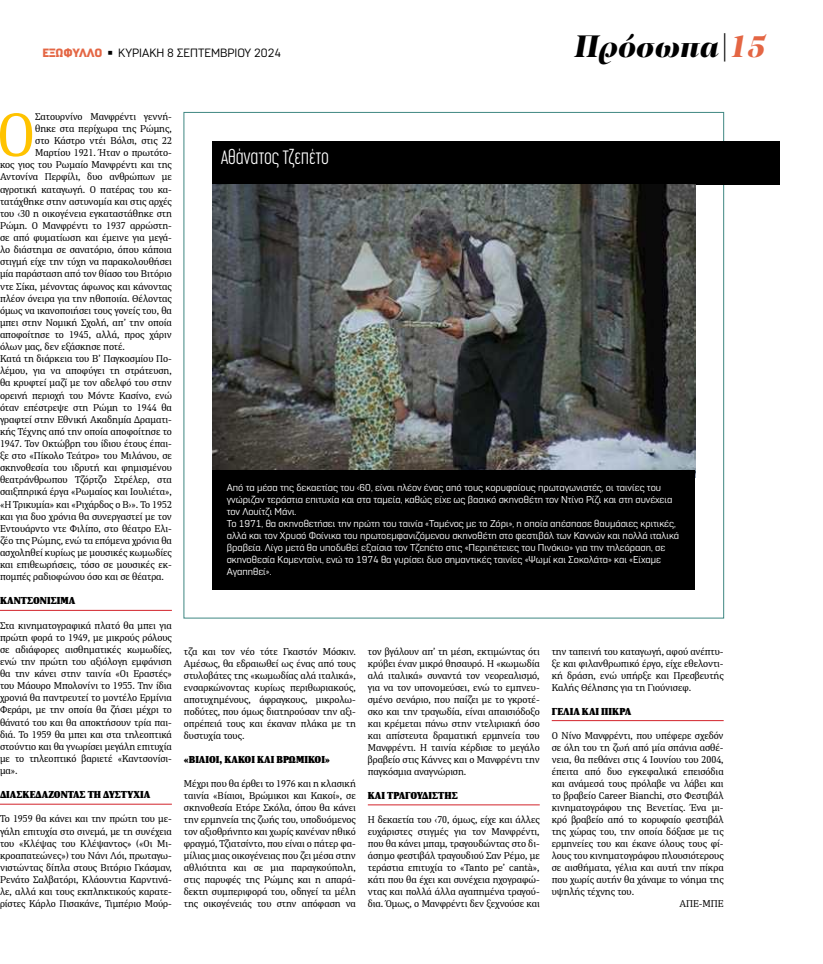
<style>
.page{position:relative;width:823px;height:964px;background:#fff}
.page>*{position:absolute;margin:0;border:0;box-sizing:border-box;transform-origin:0 0}
.t1{font:61.7px "PFDIN Serif";color:#ffc300}
.t2{font:italic 900 32px "PF Regal Display Pro";color:#000}
.t3{font:200 18px "Cocogoose Compressed";color:#fff}
.t4{font:12px "Normative Pro";color:#000}
.t5{font:10px/12px "PFDIN Serif";color:#000;text-align:justify}
.t6{font:10px/12px "Normative Pro";color:#fff}
.t7{font:900 10px "PFDIN Serif";color:#000}
.s1{font-weight:900;color:#e46644}
.s2{color:#e46644}
</style>
<div class="page">
<hr style="left:0;top:610px;width:172px;height:1px;background:#d2232a">
<hr style="left:0;top:804px;width:172px;height:1px;background:#d2232a">
<hr style="left:367px;top:804px;width:172px;height:1px;background:#d2232a">
<hr style="left:551px;top:720px;width:172px;height:1px;background:#d2232a">
<div style="left:212px;top:141px;width:568px;height:43px;background:#000"></div>
<img style="left:212px;top:184px;width:482px;height:286px">
<div style="left:212px;top:470px;width:482px;height:119px;background:#000"></div>
<p class="t4" style="left:43px;top:46px;width:240px"><span class="s1">ΕΞΩΦΥΛΛΟ</span> ◾ ΚΥΡΙΑΚΗ 8 ΣΕΠΤΕΜΒΡΙΟΥ 2024</p>
<h2 class="t2" style="left:574px;top:26px;width:193px">Πρόσωπα|<span class="s2">15</span></h2>
<h1 class="t1" style="left:-3px;top:96px;width:40px">Ο</h1>
<p class="t5" style="left:35px;top:111px;width:138px">Σατουρνίνο Μανφρέντι γεννή-</p>
<p class="t5" style="left:35px;top:123px;width:138px">θηκε στα περίχωρα της Ρώμης,</p>
<p class="t5" style="left:35px;top:135px;width:138px">στο Κάστρο ντέι Βόλσι, στις 22</p>
<p class="t5" style="left:35px;top:147px;width:138px">Μαρτίου 1921. Ήταν ο πρωτότο-</p>
<p class="t5" style="left:0;top:159px;width:173px">κος γιος του Ρωμαίο Μανφρέντι και της</p>
<p class="t5" style="left:0;top:171px;width:173px">Αντονίνα Περφίλι, δυο ανθρώπων με</p>
<p class="t5" style="left:0;top:183px;width:173px">αγροτική καταγωγή. Ο πατέρας του κα-</p>
<p class="t5" style="left:0;top:195px;width:173px">τατάχθηκε στην αστυνομία και στις αρχές</p>
<p class="t5" style="left:0;top:207px;width:173px">του ‹30 η οικογένεια εγκαταστάθηκε στη</p>
<p class="t5" style="left:0;top:219px;width:173px">Ρώμη. Ο Μανφρέντι το 1937 αρρώστη-</p>
<p class="t5" style="left:0;top:231px;width:173px">σε από φυματίωση και έμεινε για μεγά-</p>
<p class="t5" style="left:0;top:244px;width:173px">λο διάστημα σε σανατόριο, όπου κάποια</p>
<p class="t5" style="left:0;top:256px;width:173px">στιγμή είχε την τύχη να παρακολουθήσει</p>
<p class="t5" style="left:0;top:268px;width:173px">μία παράσταση από τον θίασο του Βιτόριο</p>
<p class="t5" style="left:0;top:280px;width:173px">ντε Σίκα, μένοντας άφωνος και κάνοντας</p>
<p class="t5" style="left:0;top:292px;width:173px">πλέον όνειρα για την ηθοποιία. Θέλοντας</p>
<p class="t5" style="left:0;top:304px;width:173px">όμως να ικανοποιήσει τους γονείς του, θα</p>
<p class="t5" style="left:0;top:316px;width:173px">μπει στην Νομική Σχολή, απ’ την οποία</p>
<p class="t5" style="left:0;top:328px;width:173px">αποφοίτησε το 1945, αλλά, προς χάριν</p>
<p class="t5" style="left:0;top:340px;width:126px">όλων μας, δεν εξάσκησε ποτέ.</p>
<p class="t5" style="left:0;top:353px;width:173px">Κατά τη διάρκεια του Β’ Παγκοσμίου Πο-</p>
<p class="t5" style="left:0;top:365px;width:173px">λέμου, για να αποφύγει τη στράτευση,</p>
<p class="t5" style="left:0;top:377px;width:173px">θα κρυφτεί μαζί με τον αδελφό του στην</p>
<p class="t5" style="left:0;top:389px;width:173px">ορεινή περιοχή του Μόντε Κασίνο, ενώ</p>
<p class="t5" style="left:0;top:401px;width:173px">όταν επέστρεψε στη Ρώμη το 1944 θα</p>
<p class="t5" style="left:0;top:413px;width:173px">γραφτεί στην Εθνική Ακαδημία Δραματι-</p>
<p class="t5" style="left:0;top:425px;width:173px">κής Τέχνης από την οποία αποφοίτησε το</p>
<p class="t5" style="left:0;top:437px;width:173px">1947. Τον Οκτώβρη του ίδιου έτους έπαι-</p>
<p class="t5" style="left:0;top:449px;width:173px">ξε στο «Πίκολο Τεάτρο» του Μιλάνου, σε</p>
<p class="t5" style="left:0;top:462px;width:173px">σκηνοθεσία του ιδρυτή και φημισμένου</p>
<p class="t5" style="left:0;top:474px;width:173px">θεατράνθρωπου Τζόρτζο Στρέλερ, στα</p>
<p class="t5" style="left:0;top:486px;width:173px">σαιξπηρικά έργα «Ρωμαίος και Ιουλιέτα»,</p>
<p class="t5" style="left:0;top:498px;width:173px">«Η Τρικυμία» και «Ριχάρδος ο Β›». Το 1952</p>
<p class="t5" style="left:0;top:510px;width:173px">και για δυο χρόνια θα συνεργαστεί με τον</p>
<p class="t5" style="left:0;top:522px;width:173px">Εντουάρντο ντε Φιλίπο, στο θέατρο Ελι-</p>
<p class="t5" style="left:0;top:534px;width:173px">ζέο της Ρώμης, ενώ τα επόμενα χρόνια θα</p>
<p class="t5" style="left:0;top:546px;width:173px">ασχοληθεί κυρίως με μουσικές κωμωδίες</p>
<p class="t5" style="left:0;top:558px;width:173px">και επιθεωρήσεις, τόσο σε μουσικές εκ-</p>
<p class="t5" style="left:0;top:571px;width:165px">πομπές ραδιοφώνου όσο και σε θέατρα.</p>
<p class="t7" style="left:0;top:594px;width:77px">ΚΑΝΤΣΟΝΊΣΙΜΑ</p>
<p class="t5" style="left:0;top:619px;width:173px">Στα κινηματογραφικά πλατό θα μπει για πρώτη φορά το 1949, με μικρούς ρόλους σε αδιάφορες αισθηματικές κωμωδίες, ενώ την πρώτη του αξιόλογη εμφάνιση θα την κάνει στην ταινία «Οι Εραστές» του Μάουρο Μπολονίνι το 1955. Την ίδια χρονιά θα παντρευτεί το μοντέλο Ερμίνια Φεράρι, με την οποία θα ζήσει μέχρι το θάνατό του και θα αποκτήσουν τρία παι&shy;διά. Το 1959 θα μπει και στα τηλεοπτικά στούντιο και θα γνωρίσει μεγάλη επιτυχία με το τηλεοπτικό βαριετέ «Καντσονίσι&shy;μα».</p>
<p class="t7" style="left:0;top:788px;width:152px">ΔΙΑΣΚΕΔΆΖΟΝΤΑΣ ΤΗ ΔΥΣΤΥΧΊΑ</p>
<p class="t5" style="left:0;top:813px;width:173px">Το 1959 θα κάνει και την πρώτη του με&shy;γάλη επιτυχία στο σινεμά, με τη συνέχεια του «Κλέψας του Κλέψαντος» («Οι Μι&shy;κροαπατεώνες») του Νάνι Λόι, πρωταγω&shy;νιστώντας δίπλα στους Βιτόριο Γκάσμαν, Ρενάτο Σαλβατόρι, Κλάουντια Καρντινά&shy;λε, αλλά και τους εκπληκτικούς καρατε&shy;ρίστες Κάρλο Πισακάνε, Τιμπέριο Μούρ-</p>
<h3 class="t3" style="left:221px;top:146px;width:109px">Αθάνατος Τζεπέτο</h3>
<p class="t6" style="left:226px;top:482px;width:453px">Από τα μέσα της δεκαετίας του ‹60, είναι πλέον ένας από τους κορυφαίους πρωταγωνιστές, οι ταινίες του γνώριζαν τεράστια επιτυχία και στα ταμεία, καθώς είχε ως βασικό σκηνοθέτη τον Ντίνο Ρίζι και στη συνέχεια τον Λουίτζι Μάνι.<br>Το 1971, θα σκηνοθετήσει την πρώτη του ταινία «Ταμένος με το Ζόρι», η οποία απέσπασε θαυμάσιες κριτικές, αλλά και τον Χρυσό Φοίνικα του πρωτοεμφανιζόμενου σκηνοθέτη στο φεστιβάλ των Καννών και πολλά ιταλικά βραβεία. Λίγο μετά θα υποδυθεί εξαίσια τον Τζεπέτο στις «Περιπέτειες του Πινόκιο» για την τηλεόραση, σε σκηνοθεσία Κομεντσίνι, ενώ το 1974 θα γυρίσει δυο σημαντικές ταινίες «Ψωμί και Σοκολάτα» και «Είχαμε Αγαπηθεί».</p>
<p class="t5" style="left:184px;top:645px;width:173px">τζα και τον νέο τότε Γκαστόν Μόσκιν.<br>Αμέσως, θα εδραιωθεί ως ένας από τους στυλοβάτες της «κωμωδίας αλά ιταλικά», ενσαρκώνοντας κυρίως περιθωριακούς, αποτυχημένους, άφραγκους, μικρολω&shy;ποδύτες, που όμως διατηρούσαν την αξι&shy;οπρέπειά τους και έκαναν πλάκα με τη δυστυχία τους.</p>
<p class="t7" style="left:184px;top:753px;width:147px">«ΒΊΑΙΟΙ, ΚΑΚΟΊ ΚΑΙ ΒΡΏΜΙΚΟΙ»</p>
<p class="t5" style="left:184px;top:777px;width:173px">Μέχρι που θα έρθει το 1976 και η κλασική ταινία «Βίαιοι, Βρώμικοι και Κακοί», σε σκηνοθεσία Ετόρε Σκόλα, όπου θα κάνει την ερμηνεία της ζωής του, υποδυόμενος τον αξιοθρήνητο και χωρίς κανέναν ηθικό φραγμό, Τζιατσίντο, που είναι ο πάτερ φα&shy;μίλιας μιας οικογένειας που ζει μέσα στην αθλιότητα και σε μια παραγκούπολη, στις παρυφές της Ρώμης και η απαρά&shy;δεκτη συμπεριφορά του, οδηγεί τα μέλη της οικογένειάς του στην απόφαση να</p>
<p class="t5" style="left:367px;top:645px;width:173px">τον βγάλουν απ’ τη μέση, εκτιμώντας ότι κρύβει έναν μικρό θησαυρό. Η «κωμωδία αλά ιταλικά» συναντά τον νεορεαλισμό, για να τον υπονομεύσει, ενώ το εμπνευ&shy;σμένο σενάριο, που παίζει με το γκροτέ&shy;σκο και την τραγωδία, είναι απαισιόδοξο και κρέμεται πάνω στην ντελιριακή όσο και απίστευτα δραματική ερμηνεία του Μανφρέντι. Η ταινία κέρδισε το μεγάλο βραβείο στις Κάννες και ο Μανφρέντι την παγκόσμια αναγνώριση.</p>
<p class="t7" style="left:367px;top:789px;width:91px">ΚΑΙ ΤΡΑΓΟΥΔΙΣΤΉΣ</p>
<p class="t5" style="left:367px;top:813px;width:173px">Η δεκαετία του ‹70, όμως, είχε και άλλες ευχάριστες στιγμές για τον Μανφρέντι, που θα κάνει μπαμ, τραγουδώντας στο δι&shy;άσημο φεστιβάλ τραγουδιού Σαν Ρέμο, με τεράστια επιτυχία το «Tanto pe’ cantà», κάτι που θα έχει και συνέχεια ηχογραφώ&shy;ντας και πολλά άλλα αγαπημένα τραγού&shy;δια. Όμως, ο Μανφρέντι δεν ξεχνούσε και</p>
<p class="t5" style="left:551px;top:645px;width:173px">την ταπεινή του καταγωγή, αφού ανέπτυ&shy;ξε και φιλανθρωπικό έργο, είχε εθελοντι&shy;κή δράση, ενώ υπήρξε και Πρεσβευτής Καλής Θέλησης για τη Γιούνισεφ.</p>
<p class="t7" style="left:551px;top:705px;width:81px">ΓΈΛΙΑ ΚΑΙ ΠΊΚΡΑ</p>
<p class="t5" style="left:551px;top:729px;width:173px">Ο Νίνο Μανφρέντι, που υπέφερε σχεδόν</p>
<p class="t5" style="left:551px;top:741px;width:173px">σε όλη του τη ζωή από μία σπάνια ασθέ-</p>
<p class="t5" style="left:551px;top:753px;width:173px">νεια, θα πεθάνει στις 4 Ιουνίου του 2004,</p>
<p class="t5" style="left:551px;top:765px;width:173px">έπειτα από δυο εγκεφαλικά επεισόδια</p>
<p class="t5" style="left:551px;top:777px;width:173px">και ανάμεσά τους πρόλαβε να λάβει και</p>
<p class="t5" style="left:551px;top:789px;width:173px">το βραβείο Career Bianchi, στο Φεστιβάλ</p>
<p class="t5" style="left:551px;top:801px;width:173px">κινηματογράφου της Βενετίας. Ένα μι-</p>
<p class="t5" style="left:551px;top:813px;width:173px">κρό βραβείο από το κορυφαίο φεστιβάλ</p>
<p class="t5" style="left:551px;top:825px;width:173px">της χώρας του, την οποία δόξασε με τις</p>
<p class="t5" style="left:551px;top:837px;width:173px">ερμηνείες του και έκανε όλους τους φί-</p>
<p class="t5" style="left:551px;top:849px;width:173px">λους του κινηματογράφου πλουσιότερους</p>
<p class="t5" style="left:551px;top:861px;width:173px">σε αισθήματα, γέλια και αυτή την πίκρα</p>
<p class="t5" style="left:551px;top:873px;width:173px">που χωρίς αυτήν θα χάναμε το νόημα της</p>
<p class="t5" style="left:551px;top:885px;width:84px">υψηλής τέχνης του.</p>
<p class="t5" style="left:679px;top:897px;width:46px">ΑΠΕ-ΜΠΕ</p>
</div>
